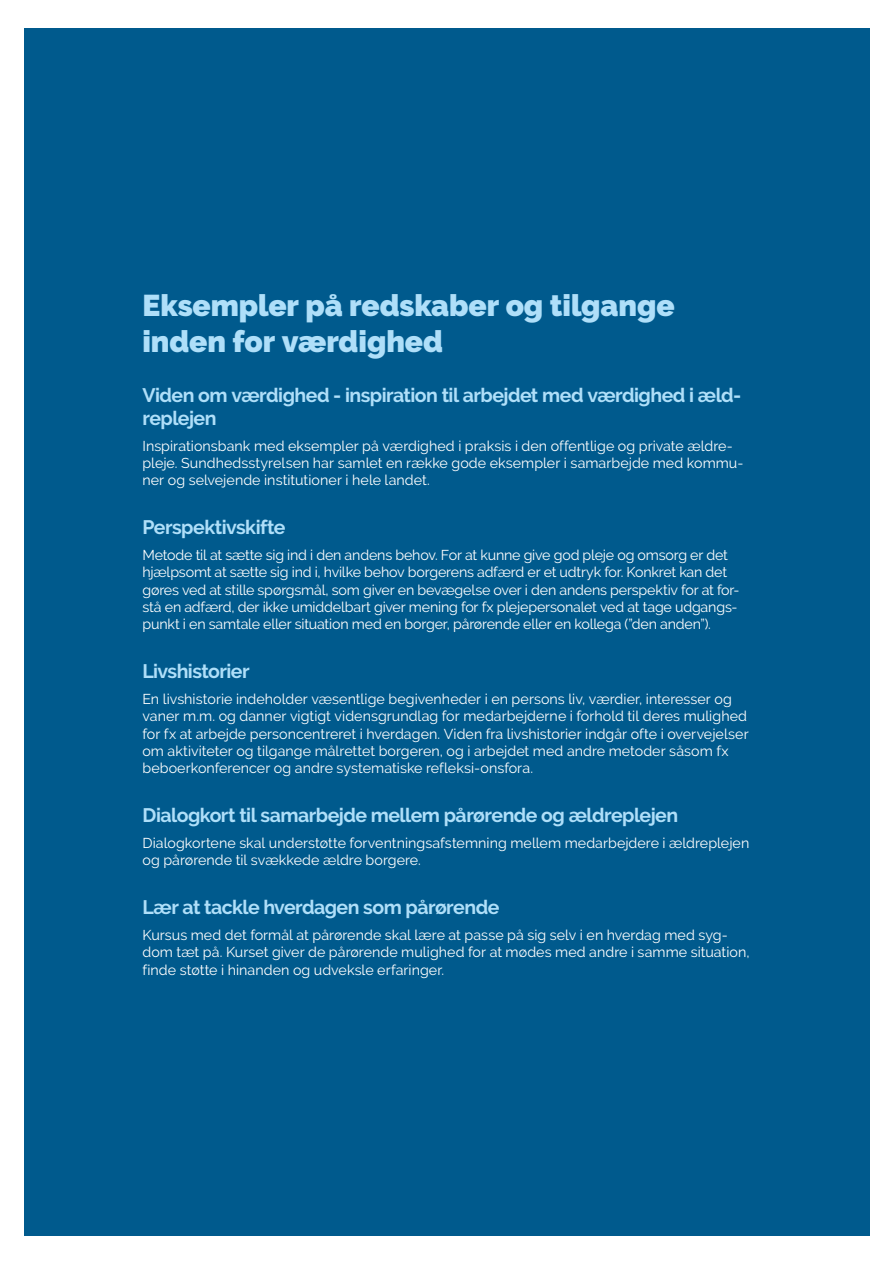
<style>
.page{position:relative;width:893px;height:1263px;background:#fff}
.page>*{position:absolute;margin:0;border:0;box-sizing:border-box;transform-origin:0 0}
.t1{font:900 30px/36px "Raleway";letter-spacing:-.005em;color:#afdff9}
.t2{font:700 19.5px/23.4px "Raleway";letter-spacing:-.025em;color:#afdff9}
.t3{font:14.25px/17.2px "Raleway";color:#fff}
</style>
<div class="page">
<div style="left:24px;top:28px;width:845px;height:1207px;background:#005a8d"></div>
<h1 class="t1" style="left:142px;top:288px;width:534px">Eksempler på redskaber og tilgange inden for værdighed</h1>
<h2 class="t2" style="left:142px;top:383px;width:600px">Viden om værdighed - inspiration til arbejdet med værdighed i æld&shy;replejen</h2>
<p class="t3" style="left:142px;top:437px;width:602px">Inspirationsbank med eksempler på værdighed i praksis i den offentlige og private ældre&shy;pleje. Sundhedsstyrelsen har samlet en række gode eksempler i samarbejde med kommu&shy;ner og selvejende institutioner i hele landet.</p>
<h2 class="t2" style="left:142px;top:516px;width:145px">Perspektivskifte</h2>
<p class="t3" style="left:142px;top:546px;width:599px">Metode til at sætte sig ind i den andens behov. For at kunne give god pleje og omsorg er det hjælpsomt at sætte sig ind i, hvilke behov borgerens adfærd er et udtryk for. Konkret kan det gøres ved at stille spørgsmål, som giver en bevægelse over i den andens perspektiv for at for&shy;stå en adfærd, der ikke umiddelbart giver mening for fx plejepersonalet ved at tage udgangs&shy;punkt i en samtale eller situation med en borger, pårørende eller en kollega (”den anden”).</p>
<h2 class="t2" style="left:142px;top:660px;width:109px">Livshistorier</h2>
<p class="t3" style="left:142px;top:690px;width:608px">En livshistorie indeholder væsentlige begivenheder i en persons liv, værdier, interesser og vaner m.m. og danner vigtigt vidensgrundlag for medarbejderne i forhold til deres mulighed for fx at arbejde personcentreret i hverdagen. Viden fra livshistorier indgår ofte i overvejelser om aktiviteter og tilgange målrettet borgeren, og i arbejdet med andre metoder såsom fx beboerkonferencer og andre systematiske refleksi-onsfora.</p>
<h2 class="t2" style="left:142px;top:804px;width:537px">Dialogkort til samarbejde mellem pårørende og ældreplejen</h2>
<p class="t3" style="left:142px;top:834px;width:608px">Dialogkortene skal understøtte forventningsafstemning mellem medarbejdere i ældreplejen og pårørende til svækkede ældre borgere.</p>
<h2 class="t2" style="left:142px;top:896px;width:358px">Lær at tackle hverdagen som pårørende</h2>
<p class="t3" style="left:142px;top:926px;width:609px">Kursus med det formål at pårørende skal lære at passe på sig selv i en hverdag med syg&shy;dom tæt på. Kurset giver de pårørende mulighed for at mødes med andre i samme situation, finde støtte i hinanden og udveksle erfaringer.</p>
</div>
